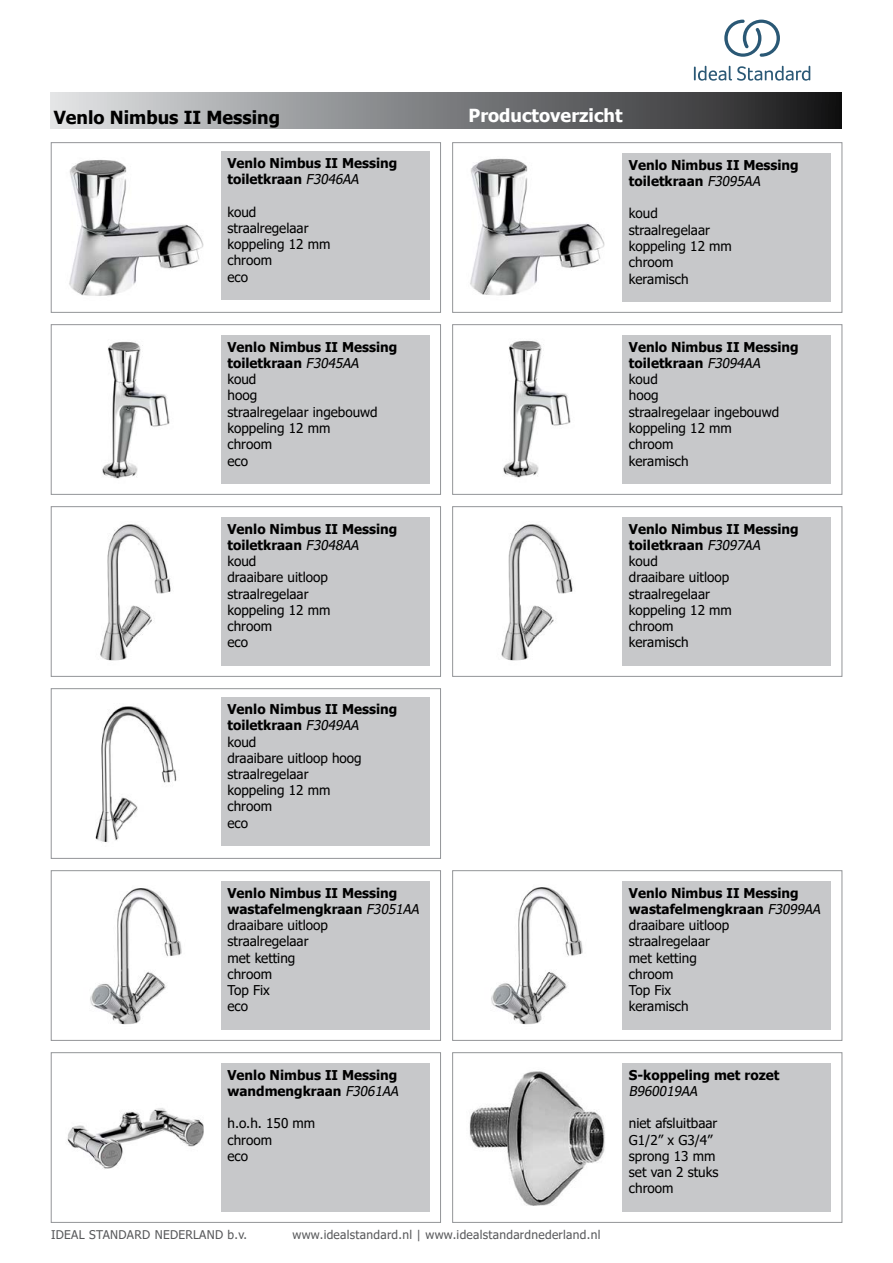
<style>
.page{position:relative;width:893px;height:1263px;background:#fff}
.page>*{position:absolute;margin:0;border:0;box-sizing:border-box;transform-origin:0 0}
.t1{font:700 18px "Tahoma";color:#000}
.t2{font:700 18px "Tahoma";color:#fff}
.t3{font:13.5px/16.2px "Tahoma";color:#000}
.t4{font:700 13.5px/16.2px "Tahoma";color:#000}
.t5{font:italic 13.5px "Tahoma";color:#000}
.t6{font:12px "Tahoma";letter-spacing:.025em;color:#58595b}
.s1{font-weight:400;font-style:italic}
.s2{font-weight:700}
.s3{font-style:italic}
</style>
<div class="page">
<div style="left:51px;top:92px;width:791px;height:37px;background:linear-gradient(to right,#dee1e3,#1a1a1b)"></div>
<div style="left:51px;top:142px;width:390px;height:171px;border:1px solid #939598"></div>
<div style="left:51px;top:324px;width:390px;height:171px;border:1px solid #939598"></div>
<div style="left:51px;top:506px;width:390px;height:170px;border:1px solid #939598"></div>
<img style="left:100px;top:524px;width:71px;height:137px">
<div style="left:221px;top:517px;width:209px;height:149px;background:#c7c8ca"></div>
<img style="left:102px;top:341px;width:68px;height:138px">
<div style="left:221px;top:335px;width:209px;height:149px;background:#c7c8ca"></div>
<img style="left:69px;top:160px;width:135px;height:136px">
<div style="left:221px;top:151px;width:209px;height:149px;background:#c7c8ca"></div>
<div style="left:452px;top:1052px;width:390px;height:170px;border:1px solid #939598"></div>
<img style="left:469px;top:1071px;width:136px;height:135px">
<div style="left:622px;top:1063px;width:209px;height:149px;background:#c7c8ca"></div>
<div style="left:452px;top:870px;width:390px;height:170px;border:1px solid #939598"></div>
<img style="left:491px;top:887px;width:92px;height:138px">
<div style="left:622px;top:881px;width:209px;height:149px;background:#c7c8ca"></div>
<div style="left:51px;top:688px;width:390px;height:170px;border:1px solid #939598"></div>
<div style="left:51px;top:870px;width:390px;height:170px;border:1px solid #939598"></div>
<div style="left:51px;top:1052px;width:390px;height:170px;border:1px solid #939598"></div>
<img style="left:67px;top:1108px;width:137px;height:61px">
<div style="left:221px;top:1063px;width:209px;height:149px;background:#c7c8ca"></div>
<img style="left:90px;top:888px;width:92px;height:137px">
<div style="left:221px;top:881px;width:209px;height:149px;background:#c7c8ca"></div>
<img style="left:95px;top:706px;width:82px;height:136px">
<div style="left:221px;top:697px;width:209px;height:149px;background:#c7c8ca"></div>
<div style="left:452px;top:506px;width:390px;height:170px;border:1px solid #939598"></div>
<img style="left:501px;top:524px;width:72px;height:137px">
<div style="left:622px;top:517px;width:209px;height:149px;background:#c7c8ca"></div>
<div style="left:452px;top:324px;width:390px;height:171px;border:1px solid #939598"></div>
<img style="left:503px;top:340px;width:68px;height:138px">
<div style="left:622px;top:335px;width:209px;height:149px;background:#c7c8ca"></div>
<div style="left:452px;top:142px;width:390px;height:171px;border:1px solid #939598"></div>
<img style="left:470px;top:158px;width:135px;height:138px">
<div style="left:622px;top:153px;width:209px;height:149px;background:#c7c8ca"></div>
<svg style="left:694px;top:66px;width:116px;height:15px"></svg>
<svg style="left:724px;top:20px;width:56px;height:37px"></svg>
<h1 class="t1" style="left:54px;top:105px;width:228px">Venlo Nimbus II Messing</h1>
<p class="t4" style="left:227px;top:156px;width:171px">Venlo Nimbus II Messing toiletkraan <span class="s1">F3046AA</span></p>
<p class="t3" style="left:227px;top:204px;width:105px">koud straalregelaar koppeling 12 mm chroom<br>eco</p>
<p class="t3" style="left:227px;top:340px;width:171px"><span class="s2">Venlo Nimbus II Messing toiletkraan</span> <span class="s3">F3045AA<br></span>koud<br>hoog<br>straalregelaar ingebouwd koppeling 12 mm<br>chroom<br>eco</p>
<p class="t3" style="left:227px;top:521px;width:171px"><span class="s2">Venlo Nimbus II Messing toiletkraan</span> <span class="s3">F3048AA<br></span>koud<br>draaibare uitloop straalregelaar<br>koppeling 12 mm<br>chroom<br>eco</p>
<p class="t3" style="left:227px;top:702px;width:171px"><span class="s2">Venlo Nimbus II Messing toiletkraan</span> <span class="s3">F3049AA<br></span>koud<br>draaibare uitloop hoog straalregelaar<br>koppeling 12 mm<br>chroom<br>eco</p>
<p class="t3" style="left:227px;top:885px;width:196px"><span class="s2">Venlo Nimbus II Messing wastafelmengkraan</span> <span class="s3">F3051AA </span>draaibare uitloop<br>straalregelaar<br>met ketting<br>chroom<br>Top Fix<br>eco</p>
<p class="t4" style="left:227px;top:1067px;width:176px">Venlo Nimbus II Messing wandmengkraan <span class="s1">F3061AA</span></p>
<p class="t3" style="left:227px;top:1116px;width:89px">h.o.h. 150 mm chroom<br>eco</p>
<h1 class="t2" style="left:469px;top:103px;width:155px">Productoverzicht</h1>
<p class="t4" style="left:629px;top:157px;width:171px">Venlo Nimbus II Messing toiletkraan <span class="s1">F3095AA</span></p>
<p class="t3" style="left:629px;top:206px;width:105px">koud straalregelaar koppeling 12 mm chroom keramisch</p>
<p class="t3" style="left:629px;top:340px;width:171px"><span class="s2">Venlo Nimbus II Messing toiletkraan</span> <span class="s3">F3094AA<br></span>koud<br>hoog<br>straalregelaar ingebouwd koppeling 12 mm<br>chroom<br>keramisch</p>
<p class="t3" style="left:629px;top:521px;width:171px"><span class="s2">Venlo Nimbus II Messing toiletkraan</span> <span class="s3">F3097AA<br></span>koud<br>draaibare uitloop straalregelaar<br>koppeling 12 mm<br>chroom<br>keramisch</p>
<p class="t3" style="left:629px;top:885px;width:196px"><span class="s2">Venlo Nimbus II Messing wastafelmengkraan</span> <span class="s3">F3099AA </span>draaibare uitloop<br>straalregelaar<br>met ketting<br>chroom<br>Top Fix<br>keramisch</p>
<p class="t4" style="left:629px;top:1067px;width:152px">S-koppeling met rozet</p>
<p class="t5" style="left:629px;top:1082px;width:73px">B960019AA</p>
<p class="t3" style="left:629px;top:1116px;width:91px">niet afsluitbaar<br>G1/2” x G3/4” sprong 13 mm set van 2 stuks chroom</p>
<p class="t6" style="left:51px;top:1227px;width:198px">IDEAL STANDARD NEDERLAND b.v.</p>
<p class="t6" style="left:292px;top:1227px;width:309px">www.idealstandard.nl | www.idealstandardnederland.nl</p>
</div>
